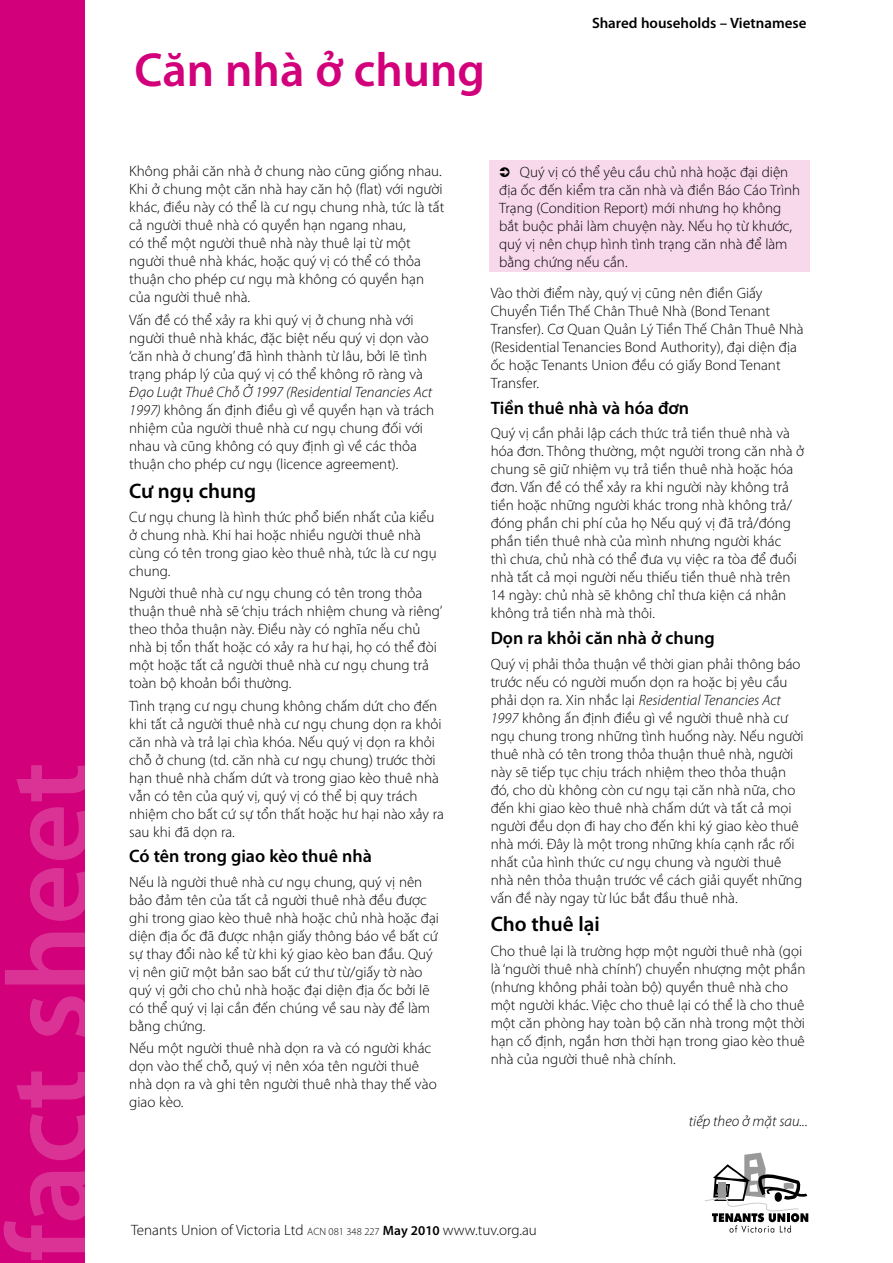
<style>
.page{position:relative;width:893px;height:1263px;background:#fff}
.page>*{position:absolute;margin:0;border:0;box-sizing:border-box;transform-origin:0 0}
.t1{font:600 117.75px "Myriad Pro";color:#db3395}
.t2{font:600 48px "Myriad Pro";color:#d2007a}
.t3{font:600 21px "Myriad Pro";color:#000}
.t4{font:600 18px "Myriad Pro";color:#000}
.t5{font:300 15px/18px "Myriad Pro";color:#000}
.t6{font:600 15px "Myriad Pro";color:#000}
.t7{font:italic 300 15px "Myriad Pro";color:#000}
.s1{font-style:italic}
.s2{font-size:10.5px}
.s3{font-weight:600;font-size:13.5px}
</style>
<div class="page">
<svg style="left:705px;top:1152px;width:103px;height:81px"></svg>
<div style="left:0;top:0;width:85px;height:1263px;background:#d2007a"></div>
<div style="left:489px;top:161px;width:321px;height:111px;background:#f8d9eb"></div>
<h1 class="t1" style="left:-26px;top:1262px;width:501px;rotate:-90deg">fact sheet</h1>
<h2 class="t2" style="left:135px;top:39px;width:352px">Căn nhà ở chung</h2>
<p class="t6" style="left:592px;top:13px;width:216px">Shared households – Vietnamese</p>
<p class="t5" style="left:129px;top:162px;width:317px">Không phải căn nhà ở chung nào cũng giống nhau.<br>Khi ở chung một căn nhà hay căn hộ (flat) với người khác, điều này có thể là cư ngụ chung nhà, tức là tất cả người thuê nhà có quyền hạn ngang nhau,<br>có thể một người thuê nhà này thuê lại từ một người thuê nhà khác, hoặc quý vị có thể có thỏa thuận cho phép cư ngụ mà không có quyền hạn của người thuê nhà.</p>
<p class="t5" style="left:129px;top:311px;width:301px">Vấn đề có thể xảy ra khi quý vị ở chung nhà với người thuê nhà khác, đặc biệt nếu quý vị dọn vào ‘căn nhà ở chung’ đã hình thành từ lâu, bởi lẽ tình trạng pháp lý của quý vị có thể không rõ ràng và</p>
<p class="t5" style="left:129px;top:383px;width:306px"><span class="s1">Đạo Luật Thuê Chỗ Ở 1997 (Residential Tenancies Act 1997)</span> không ấn định điều gì về quyền hạn và trách nhiệm của người thuê nhà cư ngụ chung đối với nhau và cũng không có quy định gì về các thỏa thuận cho phép cư ngụ (licence agreement).</p>
<h3 class="t3" style="left:129px;top:477px;width:128px">Cư ngụ chung</h3>
<p class="t5" style="left:129px;top:508px;width:309px">Cư ngụ chung là hình thức phổ biến nhất của kiểu ở chung nhà. Khi hai hoặc nhiều người thuê nhà cùng có tên trong giao kèo thuê nhà, tức là cư ngụ chung.</p>
<p class="t5" style="left:129px;top:584px;width:315px">Người thuê nhà cư ngụ chung có tên trong thỏa thuận thuê nhà sẽ ‘chịu trách nhiệm chung và riêng’ theo thỏa thuận này. Điều này có nghĩa nếu chủ nhà bị tổn thất hoặc có xảy ra hư hại, họ có thể đòi một hoặc tất cả người thuê nhà cư ngụ chung trả toàn bộ khoản bồi thường.</p>
<p class="t5" style="left:129px;top:696px;width:316px">Tình trạng cư ngụ chung không chấm dứt cho đến khi tất cả người thuê nhà cư ngụ chung dọn ra khỏi căn nhà và trả lại chìa khóa. Nếu quý vị dọn ra khỏi chỗ ở chung (td. căn nhà cư ngụ chung) trước thời hạn thuê nhà chấm dứt và trong giao kèo thuê nhà vẫn có tên của quý vị, quý vị có thể bị quy trách nhiệm cho bất cứ sự tổn thất hoặc hư hại nào xảy ra sau khi đã dọn ra.</p>
<p class="t4" style="left:129px;top:845px;width:244px">Có tên trong giao kèo thuê nhà</p>
<p class="t5" style="left:129px;top:873px;width:311px">Nếu là người thuê nhà cư ngụ chung, quý vị nên bảo đảm tên của tất cả người thuê nhà đều được ghi trong giao kèo thuê nhà hoặc chủ nhà hoặc đại diện địa ốc đã được nhận giấy thông báo về bất cứ sự thay đổi nào kể từ khi ký giao kèo ban đầu. Quý vị nên giữ một bản sao bất cứ thư từ/giấy tờ nào quý vị gởi cho chủ nhà hoặc đại diện địa ốc bởi lẽ có thể quý vị lại cần đến chúng về sau này để làm bằng chứng.</p>
<p class="t5" style="left:129px;top:1039px;width:309px">Nếu một người thuê nhà dọn ra và có người khác dọn vào thế chỗ, quý vị nên xóa tên người thuê nhà dọn ra và ghi tên người thuê nhà thay thế vào giao kèo.</p>
<p class="t5" style="left:499px;top:163px;width:303px;text-indent:21px">Quý vị có thể yêu cầu chủ nhà hoặc đại diện địa ốc đến kiểm tra căn nhà và điền Báo Cáo Trình Trạng (Condition Report) mới nhưng họ không bắt buộc phải làm chuyện này. Nếu họ từ khước, quý vị nên chụp hình tình trạng căn nhà để làm bằng chứng nếu cần.</p>
<p class="t5" style="left:491px;top:284px;width:314px">Vào thời điểm này, quý vị cũng nên điền Giấy Chuyển Tiền Thế Chân Thuê Nhà (Bond Tenant Transfer). Cơ Quan Quản Lý Tiền Thế Chân Thuê Nhà (Residential Tenancies Bond Authority), đại diện địa ốc hoặc Tenants Union đều có giấy Bond Tenant Transfer.</p>
<p class="t4" style="left:491px;top:396px;width:200px">Tiền thuê nhà và hóa đơn</p>
<p class="t5" style="left:491px;top:424px;width:315px">Quý vị cần phải lập cách thức trả tiền thuê nhà và hóa đơn. Thông thường, một người trong căn nhà ở chung sẽ giữ nhiệm vụ trả tiền thuê nhà hoặc hóa đơn. Vấn đề có thể xảy ra khi người này không trả tiền hoặc những người khác trong nhà không trả/ đóng phần chi phí của họ Nếu quý vị đã trả/đóng phần tiền thuê nhà của mình nhưng người khác<br>thì chưa, chủ nhà có thể đưa vụ việc ra tòa để đuổi nhà tất cả mọi người nếu thiếu tiền thuê nhà trên 14 ngày: chủ nhà sẽ không chỉ thưa kiện cá nhân không trả tiền nhà mà thôi.</p>
<p class="t4" style="left:491px;top:627px;width:226px">Dọn ra khỏi căn nhà ở chung</p>
<p class="t5" style="left:491px;top:654px;width:314px">Quý vị phải thỏa thuận về thời gian phải thông báo trước nếu có người muốn dọn ra hoặc bị yêu cầu phải dọn ra. Xin nhắc lại <span class="s1">Residential Tenancies Act 1997</span> không ấn định điều gì về người thuê nhà cư ngụ chung trong những tình huống này. Nếu người thuê nhà có tên trong thỏa thuận thuê nhà, người này sẽ tiếp tục chịu trách nhiệm theo thỏa thuận đó, cho dù không còn cư ngụ tại căn nhà nữa, cho đến khi giao kèo thuê nhà chấm dứt và tất cả mọi người đều dọn đi hay cho đến khi ký giao kèo thuê nhà mới. Đây là một trong những khía cạnh rắc rối nhất của hình thức cư ngụ chung và người thuê nhà nên thỏa thuận trước về cách giải quyết những vấn đề này ngay từ lúc bắt đầu thuê nhà.</p>
<h3 class="t3" style="left:491px;top:911px;width:111px">Cho thuê lại</h3>
<p class="t5" style="left:491px;top:942px;width:316px">Cho thuê lại là trường hợp một người thuê nhà (gọi là ‘người thuê nhà chính’) chuyển nhượng một phần (nhưng không phải toàn bộ) quyền thuê nhà cho một người khác. Việc cho thuê lại có thể là cho thuê một căn phòng hay toàn bộ căn nhà trong một thời hạn cố định, ngắn hơn thời hạn trong giao kèo thuê nhà của người thuê nhà chính.</p>
<p class="t7" style="left:689px;top:1112px;width:120px">tiếp theo ở mặt sau...</p>
<p class="t5" style="left:131px;top:1220px;width:407px">Tenants Union of Victoria Ltd <span class="s2">ACN 081 348 227</span> <span class="s3">Маy 2010</span> www.tuv.org.au</p>
</div>
